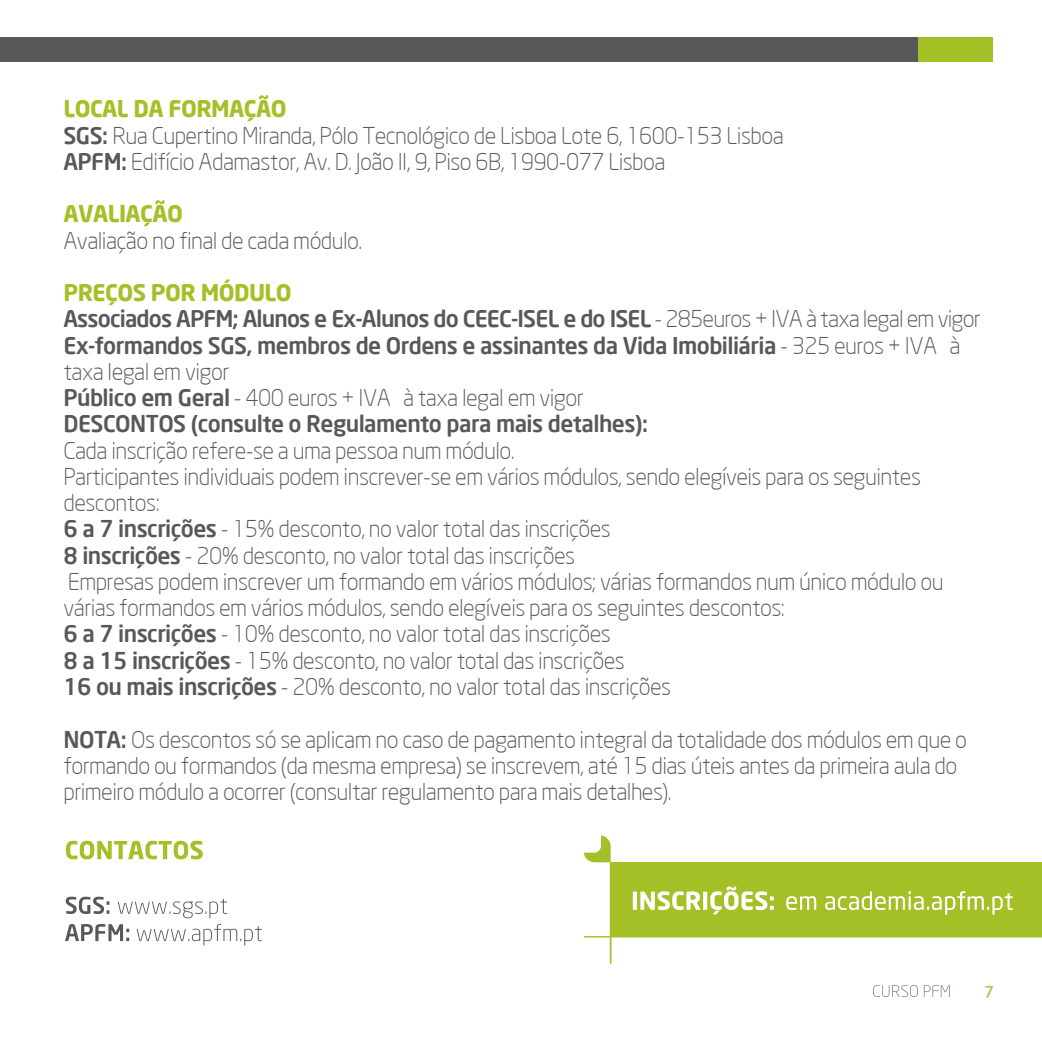
<style>
.page{position:relative;width:1042px;height:1042px;background:#fff}
.page>*{position:absolute;margin:0;border:0;box-sizing:border-box;transform-origin:0 0}
.t1{font:300 22.75px/26.2px "Neo Sans";letter-spacing:-.025em;color:#57585a}
.t2{font:500 22.75px/26.2px "Neo Sans";letter-spacing:-.025em;color:#57585a}
.t3{font:700 22.75px "Neo Sans";letter-spacing:-.025em;color:#a3c027}
.s1{font-weight:700;color:#a3c027}
.s2{font-weight:500}
.s3{font-weight:300}
</style>
<div class="page">
<div style="left:0;top:37px;width:992px;height:25px;background:#57585a"></div>
<div style="left:918px;top:37px;width:74px;height:25px;background:#a3c027"></div>
<svg style="left:66px;top:841px;width:137px;height:18px"></svg>
<svg style="left:66px;top:896px;width:43px;height:18px"></svg>
<svg style="left:118px;top:899px;width:109px;height:19px"></svg>
<svg style="left:65px;top:924px;width:64px;height:17px"></svg>
<svg style="left:137px;top:924px;width:125px;height:21px"></svg>
<svg style="left:985px;top:986px;width:8px;height:11px"></svg>
<div style="left:610px;top:862px;width:432px;height:75px;background:#a3c027"></div>
<svg style="left:633px;top:886px;width:141px;height:28px"></svg>
<svg style="left:786px;top:896px;width:30px;height:14px"></svg>
<svg style="left:825px;top:891px;width:188px;height:23px"></svg>
<svg style="left:584px;top:835px;width:27px;height:27px"></svg>
<hr style="left:610px;top:862px;width:1px;height:101px;background:#a3c027">
<hr style="left:584px;top:936px;width:458px;height:1px;background:#a3c027">
<svg style="left:873px;top:985px;width:45px;height:12px"></svg>
<svg style="left:924px;top:985px;width:26px;height:12px"></svg>
<p class="t1" style="left:63px;top:96px;width:722px"><span class="s1">LOCAL DA FORMAÇÃO<br></span><span class="s2">SGS:</span> Rua Cupertino Miranda, Pólo Tecnológico de Lisboa Lote 6, 1600-153 Lisboa<br><span class="s2">APFM:</span> Edifício Adamastor, Av. D. João II, 9, Piso 6B, 1990-077 Lisboa</p>
<p class="t3" style="left:63px;top:199px;width:121px">AVALIAÇÃO</p>
<p class="t1" style="left:63px;top:227px;width:300px">Avaliação no final de cada módulo.</p>
<p class="t2" style="left:63px;top:279px;width:919px"><span class="s1">PREÇOS POR MÓDULO<br></span>Associados APFM; Alunos e Ex-Alunos do CEEC-ISEL e do ISEL <span class="s3">- 285euros + IVA à taxa legal em vigor </span>Ex-formandos SGS, membros de Ordens e assinantes da Vida Imobiliária <span class="s3">- 325 euros + IVA à taxa legal em vigor<br></span>Público em Geral <span class="s3">- 400 euros + IVA à taxa legal em vigor<br></span>DESCONTOS (consulte o Regulamento para mais detalhes):</p>
<p class="t1" style="left:63px;top:437px;width:881px">Cada inscrição refere-se a uma pessoa num módulo.<br>Participantes individuais podem inscrever-se em vários módulos, sendo elegíveis para os seguintes descontos:<br><span class="s2">6 a 7 inscrições</span> - 15% desconto, no valor total das inscrições<br><span class="s2">8 inscrições</span> - 20% desconto, no valor total das inscrições<br>Empresas podem inscrever um formando em vários módulos; várias formandos num único módulo ou várias formandos em vários módulos, sendo elegíveis para os seguintes descontos:<br><span class="s2">6 a 7 inscrições</span> - 10% desconto, no valor total das inscrições<br><span class="s2">8 a 15 inscrições</span> - 15% desconto, no valor total das inscrições<br><span class="s2">16 ou mais inscrições</span> - 20% desconto, no valor total das inscrições</p>
<p class="t1" style="left:63px;top:726px;width:905px"><span class="s2">NOTA:</span> Os descontos só se aplicam no caso de pagamento integral da totalidade dos módulos em que o formando ou formandos (da mesma empresa) se inscrevem, até 15 dias úteis antes da primeira aula do primeiro módulo a ocorrer (consultar regulamento para mais detalhes).</p>
</div>
